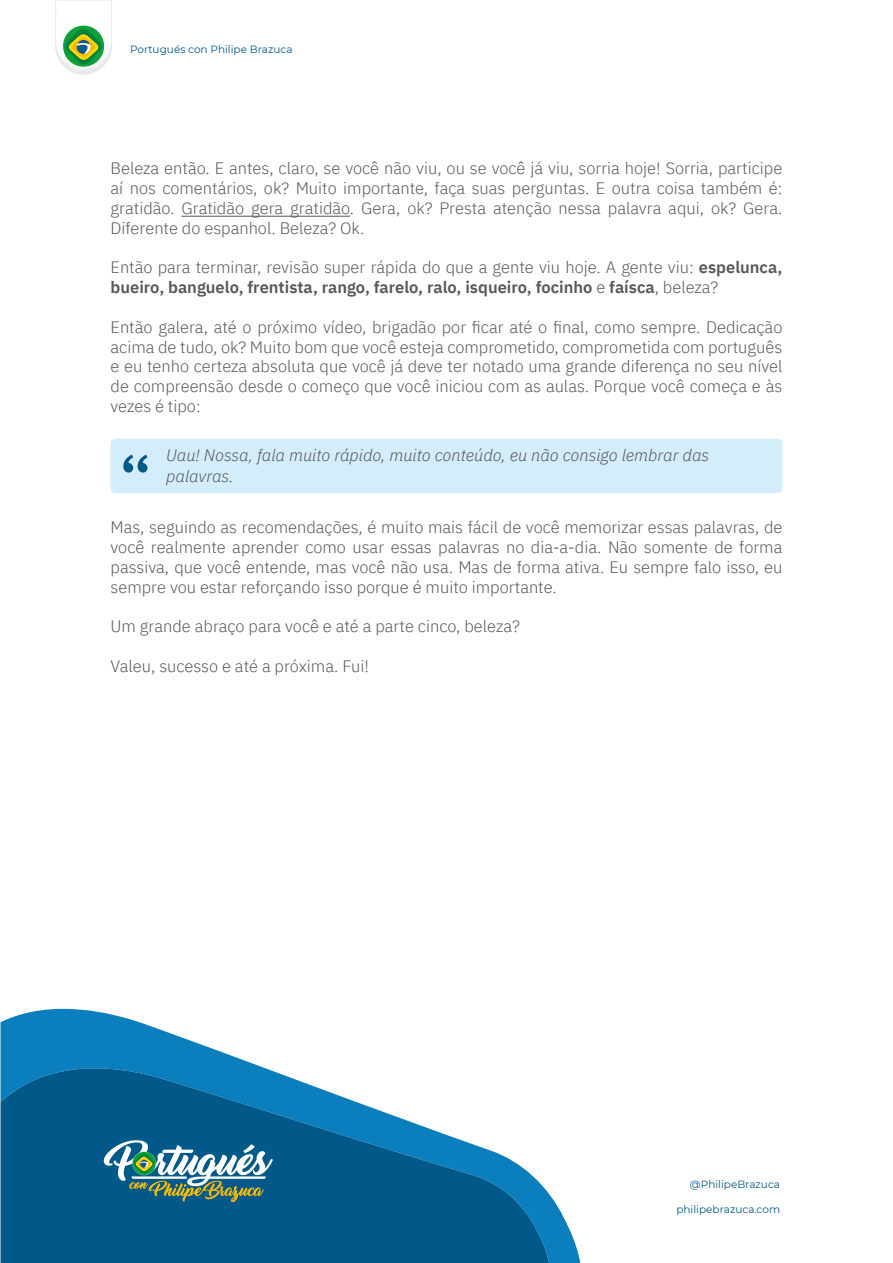
<style>
.page{position:relative;width:893px;height:1263px;background:#fff}
.page>*{position:absolute;margin:0;border:0;box-sizing:border-box;transform-origin:0 0}
.t1{font:300 16.5px/19.8px "IBM Plex Sans";color:#575756;text-align:justify}
.t2{font:600 16.5px/19.8px "IBM Plex Sans";color:#575756}
.t3{font:italic 300 16.5px/21px "IBM Plex Sans";color:#575756}
.t4{font:10.5px "Montserrat";color:#005989}
.s1{font-weight:300}
</style>
<div class="page">
<svg style="left:55px;top:0;width:57px;height:75px"></svg>
<svg style="left:1px;top:1009px;width:580px;height:254px"></svg>
<svg style="left:1px;top:1068px;width:548px;height:195px;fill:#005989"></svg>
<svg style="left:104px;top:1140px;width:169px;height:62px"></svg>
<hr style="left:182px;top:216px;width:168px;height:1px;background:#575756">
<div style="left:111px;top:439px;width:671px;height:54px;background:#d4edfb"></div>
<p class="t4" style="left:130px;top:42px;width:164px">Portugués con Philipe Brazuca</p>
<p class="t1" style="left:111px;top:157px;width:673px">Beleza então. E antes, claro, se você não viu, ou se você já viu, sorria hoje! Sorria, participe aí nos comentários, ok? Muito importante, faça suas perguntas. E outra coisa também é: gratidão. Gratidão gera gratidão. Gera, ok? Presta atenção nessa palavra aqui, ok? Gera.<br>Diferente do espanhol. Beleza? Ok.</p>
<p class="t2" style="left:111px;top:256px;width:673px"><span class="s1">Então para terminar, revisão super rápida do que a gente viu hoje. A gente viu:</span> espelunca, bueiro, banguelo, frentista, rango, farelo, ralo, isqueiro, focinho <span class="s1">e</span> faísca<span class="s1">, beleza?</span></p>
<p class="t1" style="left:111px;top:316px;width:673px">Então galera, até o próximo vídeo, brigadão por ficar até o final, como sempre. Dedicação acima de tudo, ok? Muito bom que você esteja comprometido, comprometida com português e eu tenho certeza absoluta que você já deve ter notado uma grande diferença no seu nível de compreensão desde o começo que você iniciou com as aulas. Porque você começa e às vezes é tipo:</p>
<p class="t3" style="left:166px;top:443px;width:544px">Uau! Nossa, fala muito rápido, muito conteúdo, eu não consigo lembrar das palavras.</p>
<p class="t1" style="left:111px;top:516px;width:673px">Mas, seguindo as recomendações, é muito mais fácil de você memorizar essas palavras, de você realmente aprender como usar essas palavras no dia-a-dia. Não somente de forma passiva, que você entende, mas você não usa. Mas de forma ativa. Eu sempre falo isso, eu sempre vou estar reforçando isso porque é muito importante.</p>
<p class="t1" style="left:111px;top:615px;width:411px">Um grande abraço para você e até a parte cinco, beleza?</p>
<p class="t1" style="left:111px;top:655px;width:260px">Valeu, sucesso e até a próxima. Fui!</p>
<p class="t4" style="left:690px;top:1177px;width:92px">@PhilipeBrazuca</p>
<p class="t4" style="left:676px;top:1202px;width:105px">philipebrazuca.com</p>
</div>
